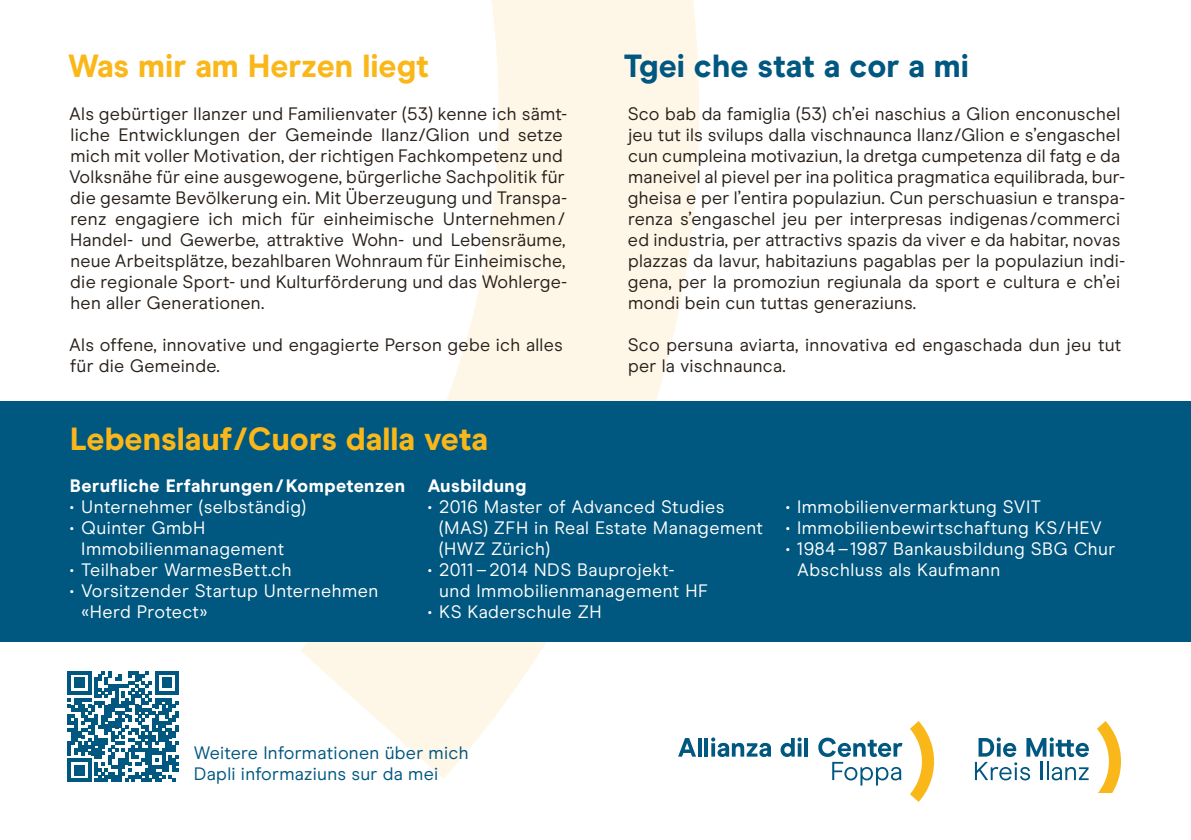
<style>
.page{position:relative;width:1191px;height:840px;background:#fff}
.page>*{position:absolute;margin:0;border:0;box-sizing:border-box;transform-origin:0 0}
.t1{font:800 32px "Modern Era";color:#fab71a}
.t2{font:800 32px "Modern Era";color:#00577f}
.t3{font:18px/21px "Modern Era";letter-spacing:.01em;color:#29211a}
.t4{font:18px/21px "Modern Era";letter-spacing:.025em;color:#fff}
.t5{font:18px/21px "Modern Era";letter-spacing:.015em;color:#00577f}
.t6{font:800 18px "Modern Era";letter-spacing:.025em;color:#fff}
</style>
<div class="page">
<svg style="left:300px;top:0;width:399px;height:778px"></svg>
<svg style="left:68px;top:671px;width:111px;height:110px"></svg>
<div style="left:0;top:401px;width:1191px;height:240px;background:#00577f"></div>
<svg style="left:975px;top:737px;width:113px;height:43px"></svg>
<svg style="left:1097px;top:721px;width:24px;height:70px"></svg>
<svg style="left:678px;top:737px;width:18px;height:19px"></svg>
<hr style="left:698px;top:737px;width:3px;height:19px;background:#00577f">
<hr style="left:704px;top:737px;width:4px;height:19px;background:#00577f">
<svg style="left:711px;top:737px;width:60px;height:19px"></svg>
<svg style="left:780px;top:737px;width:21px;height:19px"></svg>
<hr style="left:804px;top:737px;width:4px;height:19px;background:#00577f">
<svg style="left:818px;top:737px;width:84px;height:48px"></svg>
<svg style="left:910px;top:721px;width:24px;height:80px"></svg>
<h1 class="t1" style="left:68px;top:47px;width:362px">Was mir am Herzen liegt</h1>
<p class="t3" style="left:69px;top:103px;width:500px">Als gebürtiger Ilanzer und Familienvater (53) kenne ich sämt&shy;liche Entwicklungen der Gemeinde Ilanz/Glion und setze mich mit voller Motivation, der richtigen Fachkompetenz und Volksnähe für eine ausgewogene, bürgerliche Sachpolitik für die gesamte Bevölkerung ein. Mit Überzeugung und Transpa&shy;renz engagiere ich mich für einheimische Unternehmen/ Handel- und Gewerbe, attraktive Wohn- und Lebensräume, neue Arbeitsplätze, bezahlbaren Wohnraum für Einheimische, die regionale Sport- und Kulturförderung und das Wohlerge&shy;hen aller Generationen.</p>
<p class="t3" style="left:69px;top:334px;width:495px">Als offene, innovative und engagierte Person gebe ich alles für die Gemeinde.</p>
<h1 class="t2" style="left:624px;top:47px;width:347px">Tgei che stat a cor a mi</h1>
<p class="t3" style="left:628px;top:103px;width:499px">Sco bab da famiglia (53) ch’ei naschius a Glion enconuschel jeu tut ils svilups dalla vischnaunca Ilanz/Glion e s’engaschel cun cumpleina motivaziun, la dretga cumpetenza dil fatg e da maneivel al pievel per ina politica pragmatica equilibrada, bur&shy;gheisa e per l’entira populaziun. Cun perschuasiun e transpa&shy;renza s’engaschel jeu per interpresas indigenas/commerci ed industria, per attractivs spazis da viver e da habitar, novas plazzas da lavur, habitaziuns pagablas per la populaziun indi&shy;gena, per la promoziun regiunala da sport e cultura e ch’ei mondi bein cun tuttas generaziuns.</p>
<p class="t3" style="left:628px;top:334px;width:495px">Sco persuna aviarta, innovativa ed engaschada dun jeu tut per la vischnaunca.</p>
<h1 class="t1" style="left:70px;top:419px;width:419px">Lebenslauf/Cuors dalla veta</h1>
<p class="t6" style="left:70px;top:474px;width:337px">Berufliche Erfahrungen/Kompetenzen</p>
<p class="t4" style="left:70px;top:496px;width:238px">• Unternehmer (selbständig)</p>
<p class="t4" style="left:81px;top:517px;width:204px;text-indent:-11px">• Quinter GmbH<br>Immobilienmanagement</p>
<p class="t4" style="left:70px;top:559px;width:223px">• Teilhaber WarmesBett.ch</p>
<p class="t4" style="left:81px;top:580px;width:298px;text-indent:-11px">• Vorsitzender Startup Unternehmen «Herd Protect»</p>
<p class="t6" style="left:428px;top:474px;width:100px">Ausbildung</p>
<p class="t4" style="left:439px;top:496px;width:325px;text-indent:-11px">• 2016 Master of Advanced Studies (MAS) ZFH in Real Estate Management (HWZ Zürich)</p>
<p class="t4" style="left:439px;top:559px;width:270px;text-indent:-11px">• 2011–2014 NDS Bauprojekt&shy;und Immobilienmanagement HF</p>
<p class="t4" style="left:428px;top:601px;width:175px">• KS Kaderschule ZH</p>
<p class="t4" style="left:786px;top:496px;width:257px">• Immobilienvermarktung SVIT</p>
<p class="t4" style="left:786px;top:517px;width:317px">• Immobilienbewirtschaftung KS/HEV</p>
<p class="t4" style="left:797px;top:538px;width:320px;text-indent:-11px">• 1984–1987 Bankausbildung SBG Chur<br>Abschluss als Kaufmann</p>
<p class="t5" style="left:194px;top:741px;width:276px">Weitere Informationen über mich<br>Dapli informaziuns sur da mei</p>
</div>
